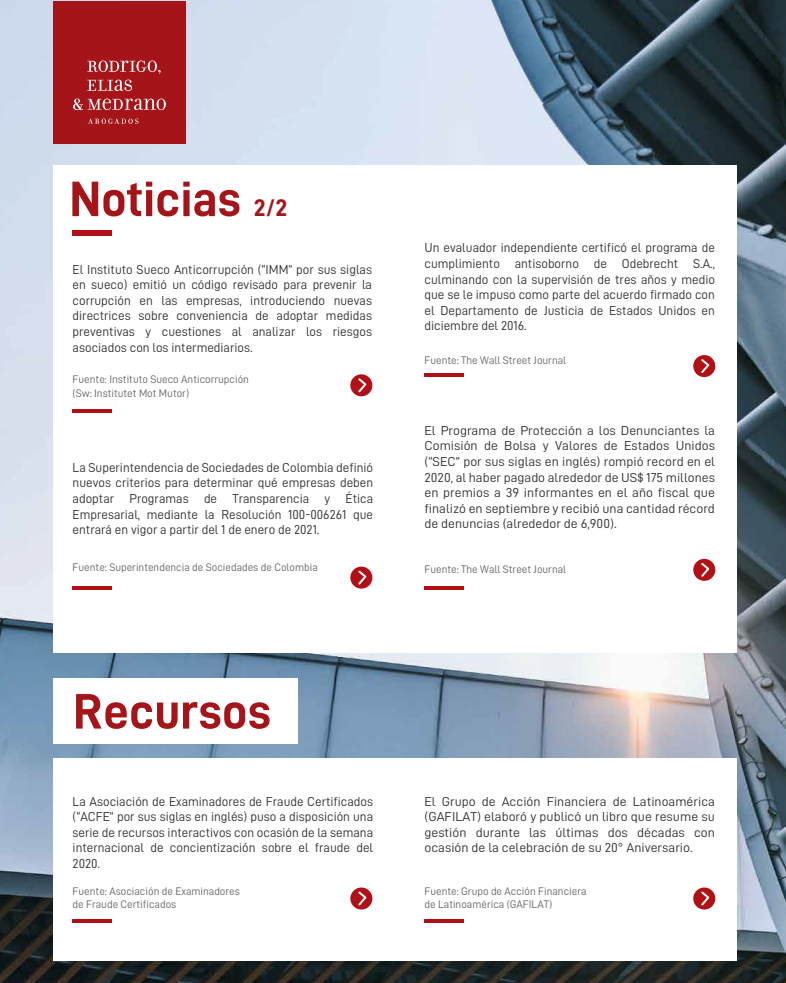
<style>
.page{position:relative;width:786px;height:983px;background:#fff}
.page>*{position:absolute;margin:0;border:0;box-sizing:border-box;transform-origin:0 0}
.t1{font:50px "D DIN Bold";color:#a41419}
.t2{font:13px/15.6px "D DIN";color:#333;text-align:justify}
.t3{font:13px/15.6px "D DIN";color:#333;text-align:justify;scale:1.05 1}
.t4{font:11px/13.2px "D DIN";color:#666}
.s1{font-size:24px}
</style>
<div class="page">
<img style="left:0;top:0;width:785px;height:983px">
<div style="left:53px;top:165px;width:683px;height:488px;background:#fff"></div>
<div style="left:53px;top:679px;width:245px;height:65px;background:#fff"></div>
<div style="left:53px;top:758px;width:683px;height:203px;background:#fff"></div>
<div style="left:53px;top:1px;width:132px;height:143px;background:#a41419"></div>
<svg style="left:87px;top:61px;width:73px;height:13px"></svg>
<svg style="left:87px;top:80px;width:45px;height:11px"></svg>
<svg style="left:73px;top:99px;width:93px;height:11px"></svg>
<svg style="left:88px;top:119px;width:50px;height:5px"></svg>
<hr style="left:73px;top:410px;width:39px;height:3px;background:#b11116">
<hr style="left:73px;top:586px;width:39px;height:3px;background:#b11116">
<div style="left:350px;top:567px;width:22px;height:22px;background:#b11116;border-radius:50%"></div>
<svg style="left:358px;top:570px;width:9px;height:15px"></svg>
<svg style="left:350px;top:374px;width:22px;height:22px"></svg>
<svg style="left:356px;top:376px;width:12px;height:18px"></svg>
<hr style="left:424px;top:374px;width:39px;height:3px;background:#b11116">
<hr style="left:424px;top:586px;width:39px;height:3px;background:#b11116">
<div style="left:693px;top:355px;width:22px;height:22px;background:#b11116;border-radius:50%"></div>
<svg style="left:701px;top:359px;width:9px;height:14px"></svg>
<div style="left:693px;top:559px;width:22px;height:22px;background:#b11116;border-radius:50%"></div>
<svg style="left:701px;top:563px;width:9px;height:14px"></svg>
<hr style="left:73px;top:920px;width:39px;height:3px;background:#b11116">
<div style="left:350px;top:887px;width:22px;height:22px;background:#b11116;border-radius:50%"></div>
<svg style="left:358px;top:891px;width:9px;height:15px"></svg>
<hr style="left:424px;top:920px;width:39px;height:3px;background:#b11116">
<div style="left:693px;top:887px;width:22px;height:22px;background:#b11116;border-radius:50%"></div>
<svg style="left:701px;top:891px;width:9px;height:15px"></svg>
<div style="left:73px;top:230px;width:39px;height:5px;background:#b11116"></div>
<h1 class="t1" style="left:69px;top:171px;width:219px">Noticias <span class="s1">2/2</span></h1>
<p class="t2" style="left:73px;top:261px;width:301px">El Instituto Sueco Anticorrupción (“IMM” por sus siglas en sueco) emitió un código revisado para prevenir la corrupción en las empresas, introduciendo nuevas directrices sobre conveniencia de adoptar medidas preventivas y cuestiones al analizar los riesgos asociados con los intermediarios.</p>
<p class="t4" style="left:73px;top:373px;width:178px">Fuente: Instituto Sueco Anticorrupción (Sw: Institutet Mot Mutor)</p>
<p class="t2" style="left:73px;top:459px;width:302px">La Superintendencia de Sociedades de Colombia definió nuevos criterios para determinar qué empresas deben adoptar Programas de Transparencia y Ética Empresarial, mediante la Resolución 100-006261 que entrará en vigor a partir del 1 de enero de 2021.</p>
<p class="t4" style="left:73px;top:561px;width:247px">Fuente: Superintendencia de Sociedades de Colombia</p>
<h1 class="t1" style="left:73px;top:684px;width:199px">Recursos</h1>
<p class="t2" style="left:73px;top:793px;width:302px">La Asociación de Examinadores de Fraude Certificados (“ACFE” por sus siglas en inglés) puso a disposición una serie de recursos interactivos con ocasión de la semana internacional de concientización sobre el fraude del 2020.</p>
<p class="t4" style="left:73px;top:884px;width:169px">Fuente: Asociación de Examinadores de Fraude Certificados</p>
<p class="t2" style="left:424px;top:240px;width:292px">Un evaluador independiente certificó el programa de cumplimiento antisoborno de Odebrecht S.A., culminando con la supervisión de tres años y medio que se le impuso como parte del acuerdo firmado con el Departamento de Justicia de Estados Unidos en diciembre del 2016.</p>
<p class="t4" style="left:424px;top:354px;width:143px">Fuente: The Wall Street Journal</p>
<p class="t3" style="left:424px;top:422px;width:278px">El Programa de Protección a los Denunciantes la Comisión de Bolsa y Valores de Estados Unidos (“SEC” por sus siglas en inglés) rompió record en el 2020, al haber pagado alrededor de US$ 175 millones en premios a 39 informantes en el año fiscal que finalizó en septiembre y recibió una cantidad récord de denuncias (alrededor de 6,900).</p>
<p class="t4" style="left:424px;top:562px;width:143px">Fuente: The Wall Street Journal</p>
<p class="t3" style="left:424px;top:793px;width:278px">El Grupo de Acción Financiera de Latinoamérica (GAFILAT) elaboró y publicó un libro que resume su gestión durante las últimas dos décadas con ocasión de la celebración de su 20° Aniversario.</p>
<p class="t4" style="left:424px;top:884px;width:163px">Fuente: Grupo de Acción Financiera de Latinoamérica (GAFILAT)</p>
</div>
